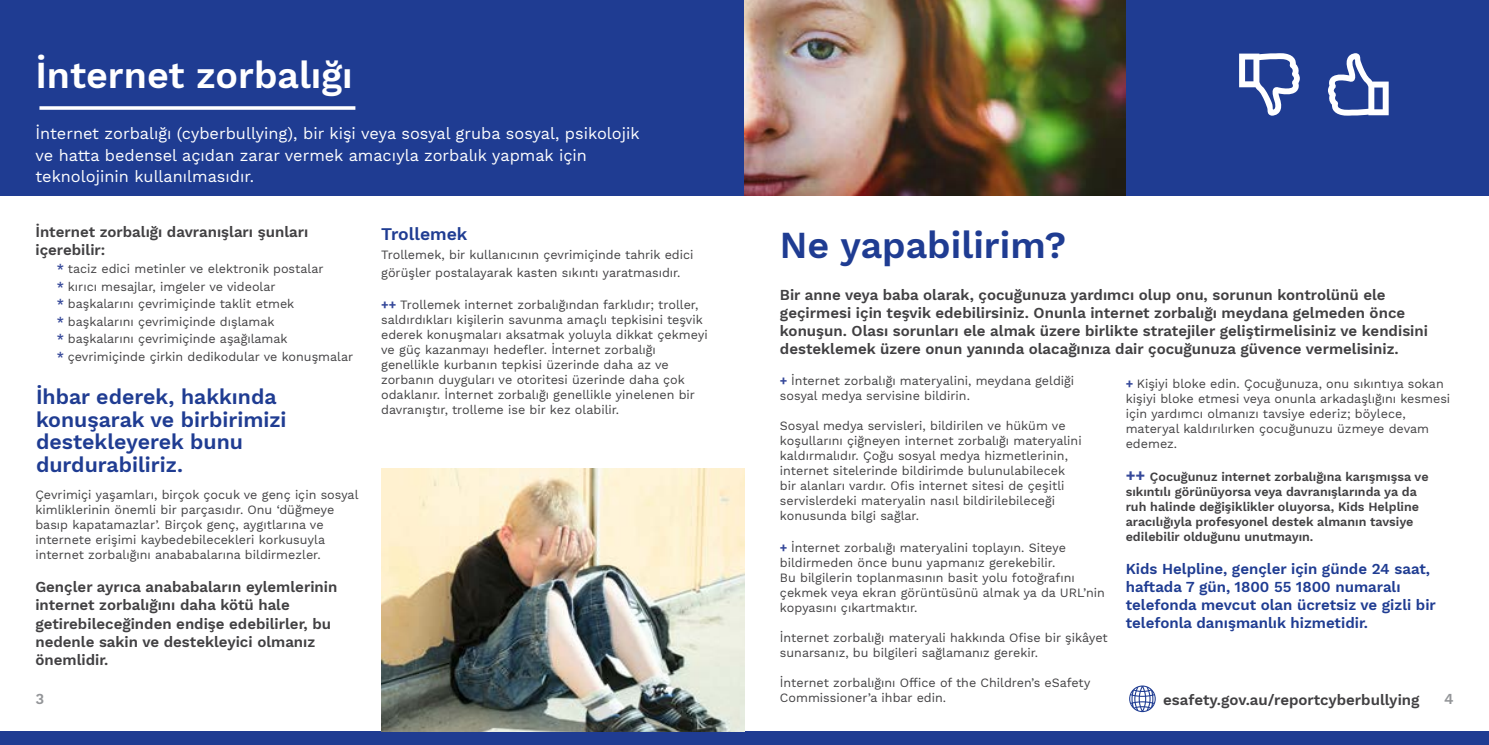
<style>
.page{position:relative;width:1489px;height:745px;background:#fff}
.page>*{position:absolute;margin:0;border:0;box-sizing:border-box;transform-origin:0 0}
.t1{font:600 37.5px "Work Sans";color:#fff}
.t2{font:600 37.5px "Work Sans";color:#1f3c92}
.t3{font:600 21.25px/22.5px "Work Sans";color:#1f3c92}
.t4{font:600 17.5px "Work Sans";color:#1f3c92}
.t5{font:16.25px/21.2px "Work Sans";color:#fff}
.t6{font:600 15px/18px "Work Sans";color:#414042}
.t7{font:600 15px/18px "Work Sans";color:#1f3c92}
.t8{font:600 15px "Work Sans";color:#939598}
.t9{font:12.5px/15px "Work Sans";color:#414042}
.t10{font:600 12.5px/15px "Work Sans";color:#414042}
.s1{font-weight:600;color:#36499a}
.s2{font-weight:700;color:#36499a}
.s3{font-weight:700;font-size:16.25px;color:#36499a}
</style>
<div class="page">
<div style="left:0;top:0;width:1488px;height:195px;background:#1f3c92"></div>
<div style="left:0;top:730px;width:1488px;height:14px;background:#1f3c92"></div>
<img style="left:744px;top:0;width:381px;height:195px">
<svg style="left:39px;top:106px;width:316px;height:4px"></svg>
<svg style="left:1239px;top:53px;width:60px;height:63px"></svg>
<svg style="left:1328px;top:53px;width:60px;height:63px"></svg>
<img style="left:381px;top:468px;width:363px;height:262px">
<svg style="left:1129px;top:685px;width:26px;height:26px"></svg>
<h1 class="t1" style="left:35px;top:53px;width:319px">İnternet zorbalığı</h1>
<h3 class="t5" style="left:35px;top:124px;width:605px">İnternet zorbalığı (cyberbullying), bir kişi veya sosyal gruba sosyal, psikolojik ve hatta bedensel açıdan zarar vermek amacıyla zorbalık yapmak için teknolojinin kullanılmasıdır.</h3>
<p class="t6" style="left:35px;top:224px;width:274px">İnternet zorbalığı davranışları şunları içerebilir:</p>
<p class="t9" style="left:57px;top:260px;width:298px;line-height:17.5px"><span class="s1">*</span> taciz edici metinler ve elektronik postalar<br><span class="s1">*</span> kırıcı mesajlar, imgeler ve videolar<br><span class="s1">*</span> başkalarını çevrimiçinde taklit etmek<br><span class="s1">*</span> başkalarını çevrimiçinde dışlamak<br><span class="s1">*</span> başkalarını çevrimiçinde aşağılamak<br><span class="s1">*</span> çevrimiçinde çirkin dedikodular ve konuşmalar</p>
<h3 class="t4" style="left:381px;top:223px;width:88px">Trollemek</h3>
<p class="t9" style="left:381px;top:245px;width:314px;line-height:18.8px">Trollemek, bir kullanıcının çevrimiçinde tahrik edici görüşler postalayarak kasten sıkıntı yaratmasıdır.</p>
<p class="t9" style="left:381px;top:297px;width:328px"><span class="s2">++</span> Trollemek internet zorbalığından farklıdır; troller, saldırdıkları kişilerin savunma amaçlı tepkisini teşvik ederek konuşmaları aksatmak yoluyla dikkat çekmeyi ve güç kazanmayı hedefler. İnternet zorbalığı genellikle kurbanın tepkisi üzerinde daha az ve zorbanın duyguları ve otoritesi üzerinde daha çok odaklanır. İnternet zorbalığı genellikle yinelenen bir davranıştır, trolleme ise bir kez olabilir.</p>
<h1 class="t2" style="left:780px;top:223px;width:288px">Ne yapabilirim?</h1>
<p class="t6" style="left:780px;top:286px;width:649px">Bir anne veya baba olarak, çocuğunuza yardımcı olup onu, sorunun kontrolünü ele geçirmesi için teşvik edebilirsiniz. Onunla internet zorbalığı meydana gelmeden önce konuşun. Olası sorunları ele almak üzere birlikte stratejiler geliştirmelisiniz ve kendisini desteklemek üzere onun yanında olacağınıza dair çocuğunuza güvence vermelisiniz.</p>
<p class="t9" style="left:780px;top:373px;width:296px"><span class="s2">+</span> İnternet zorbalığı materyalini, meydana geldiği sosyal medya servisine bildirin.</p>
<p class="t9" style="left:780px;top:418px;width:303px">Sosyal medya servisleri, bildirilen ve hüküm ve koşullarını çiğneyen internet zorbalığı materyalini kaldırmalıdır. Çoğu sosyal medya hizmetlerinin, internet sitelerinde bildirimde bulunulabilecek bir alanları vardır. Ofis internet sitesi de çeşitli servislerdeki materyalin nasıl bildirilebileceği konusunda bilgi sağlar.</p>
<p class="t9" style="left:780px;top:540px;width:326px"><span class="s2">+</span> İnternet zorbalığı materyalini toplayın. Siteye bildirmeden önce bunu yapmanız gerekebilir.<br>Bu bilgilerin toplanmasının basit yolu fotoğrafını çekmek veya ekran görüntüsünü almak ya da URL’nin kopyasını çıkartmaktır.</p>
<p class="t9" style="left:780px;top:630px;width:329px">İnternet zorbalığı materyali hakkında Ofise bir şikâyet sunarsanız, bu bilgileri sağlamanız gerekir.</p>
<p class="t9" style="left:780px;top:675px;width:312px">İnternet zorbalığını Office of the Children’s eSafety<br>Commissioner’a ihbar edin.</p>
<p class="t9" style="left:1125px;top:376px;width:326px"><span class="s2">+</span> Kişiyi bloke edin. Çocuğunuza, onu sıkıntıya sokan kişiyi bloke etmesi veya onunla arkadaşlığını kesmesi için yardımcı olmanızı tavsiye ederiz; böylece, materyal kaldırılırken çocuğunuzu üzmeye devam edemez.</p>
<p class="t10" style="left:1125px;top:469px;width:304px"><span class="s3">++</span> Çocuğunuz internet zorbalığına karışmışsa ve sıkıntılı görünüyorsa veya davranışlarında ya da ruh halinde değişiklikler oluyorsa, Kids Helpline aracılığıyla profesyonel destek almanın tavsiye edilebilir olduğunu unutmayın.</p>
<p class="t7" style="left:1125px;top:560px;width:312px">Kids Helpline, gençler için günde 24 saat, haftada 7 gün, 1800 55 1800 numaralı telefonda mevcut olan ücretsiz ve gizli bir telefonla danışmanlık hizmetidir.</p>
<h2 class="t3" style="left:36px;top:386px;width:252px">İhbar ederek, hakkında konuşarak ve birbirimizi destekleyerek bunu durdurabiliriz.</h2>
<p class="t9" style="left:35px;top:488px;width:324px">Çevrimiçi yaşamları, birçok çocuk ve genç için sosyal kimliklerinin önemli bir parçasıdır. Onu ‘düğmeye basıp kapatamazlar’. Birçok genç, aygıtlarına ve internete erişimi kaybedebilecekleri korkusuyla internet zorbalığını anababalarına bildirmezler.</p>
<p class="t6" style="left:35px;top:578px;width:303px">Gençler ayrıca anababaların eylemlerinin internet zorbalığını daha kötü hale getirebileceğinden endişe edebilirler, bu nedenle sakin ve destekleyici olmanız önemlidir.</p>
<p class="t8" style="left:35px;top:690px;width:10px">3</p>
<p class="t6" style="left:1163px;top:691px;width:258px">esafety.gov.au/reportcyberbullying</p>
<p class="t8" style="left:1443px;top:690px;width:11px">4</p>
</div>
